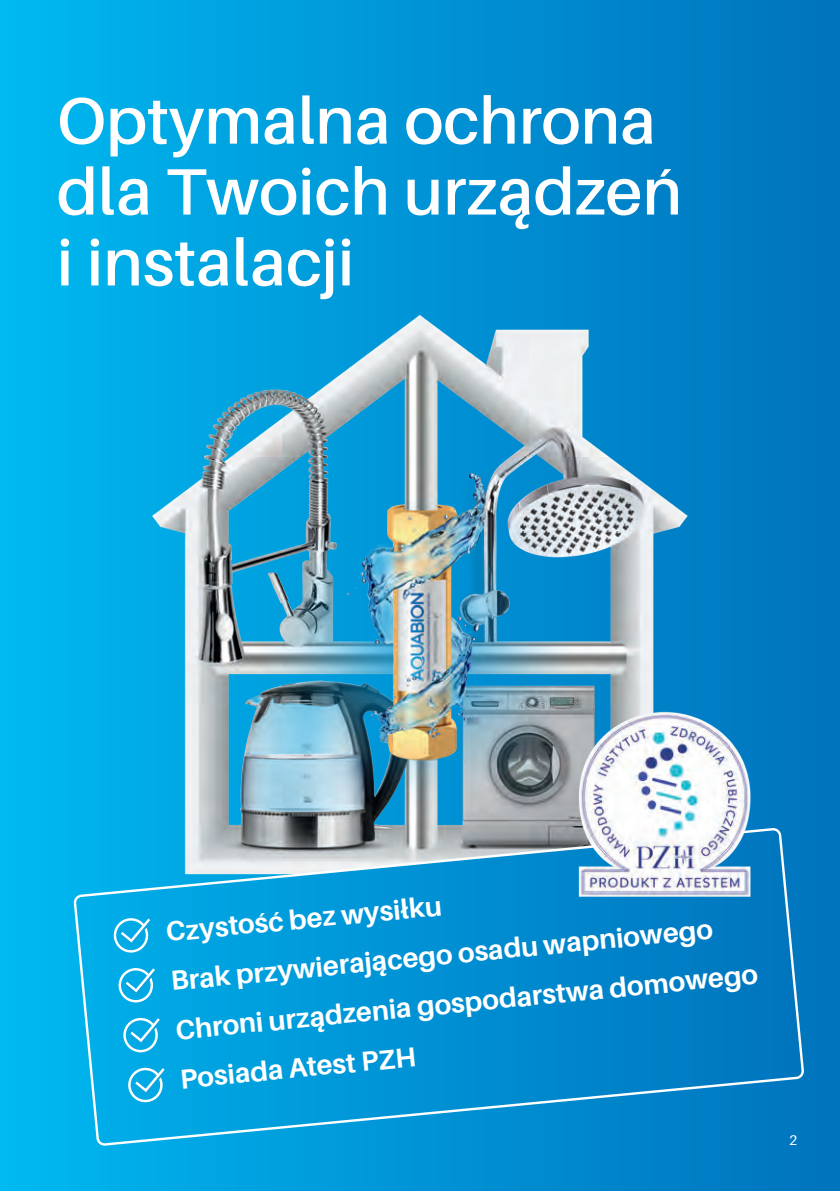
<style>
.page{position:relative;width:840px;height:1191px;background:#fff}
.page>*{position:absolute;margin:0;border:0;box-sizing:border-box;transform-origin:0 0}
.t1{font:600 65.6px/70.8px "Aileron";color:#fff}
.t2{font:700 27.4px/49.4px "Aileron";color:#fff}
.t3{font:14px "Aileron";color:#fff}
</style>
<div class="page">
<div style="left:0;top:0;width:839px;height:1191px;background:linear-gradient(to right,#00b8f0,#0072bc)"></div>
<img style="left:37px;top:212px;width:765px;height:765px">
<svg style="left:75px;top:829px;width:729px;height:315px;background:#1095d2"></svg>
<svg style="left:114px;top:916px;width:39px;height:38px"></svg>
<svg style="left:118px;top:965px;width:40px;height:38px;background:#38bbea"></svg>
<svg style="left:123px;top:1015px;width:39px;height:38px"></svg>
<svg style="left:128px;top:1065px;width:39px;height:38px"></svg>
<img style="left:576px;top:708px;width:178px;height:193px">
<h1 class="t1" style="left:57px;top:86px;width:626px">Optymalna ochrona dla Twoich urządzeń i instalacji</h1>
<p class="t2" style="left:164px;top:906px;width:587px;rotate:-5deg">Czystość bez wysiłku<br>Brak przywierającego osadu wapniowego<br>Chroni urządzenia gospodarstwa domowego<br>Posiada Atest PZH</p>
<p class="t3" style="left:788px;top:1132px;width:10px">2</p>
</div>
